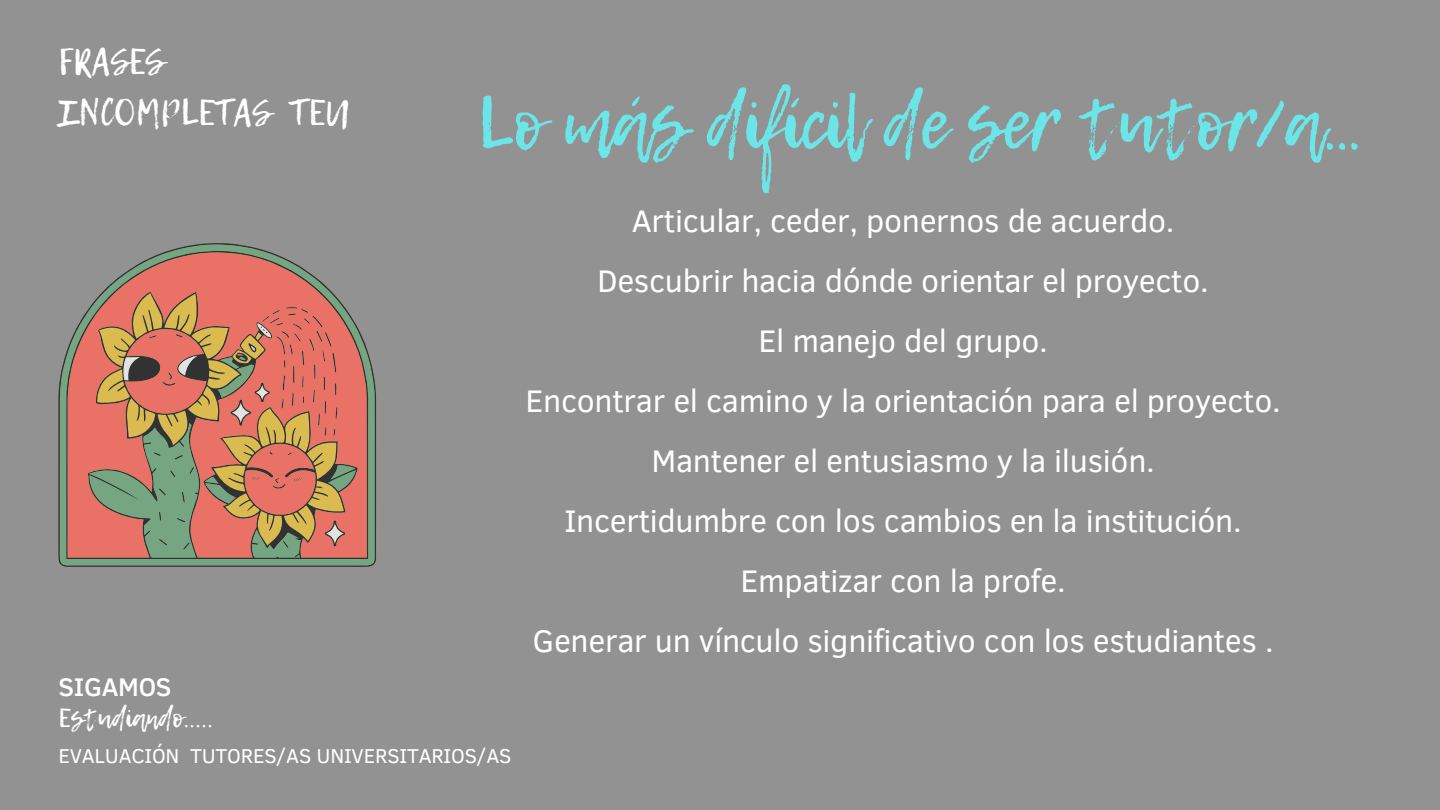
<style>
.page{position:relative;width:1440px;height:810px;background:#929292}
.page>*{position:absolute;margin:0;border:0;box-sizing:border-box;transform-origin:0 0}
.t1{font:72px "Lemon Tuesday";letter-spacing:-.01em;color:#6ce5e8}
.t2{font:36px/51px "Lemon Tuesday";letter-spacing:-.01em;color:#fff}
.t3{font:32px/60px "Clear Sans";letter-spacing:-.01em;color:#fff;text-align:center}
.t4{font:26.2px "Lemon Tuesday";letter-spacing:-.01em;color:#fff}
.t5{font:500 26.2px "Clear Sans";letter-spacing:-.01em;color:#fff}
.t6{font:20.6px "Clear Sans";letter-spacing:-.01em;color:#fff}
</style>
<div class="page">
<svg style="left:58px;top:243px;width:318px;height:324px"></svg>
<svg style="left:60px;top:245px;width:315px;height:320px"></svg>
<svg style="left:68px;top:252px;width:299px;height:306px;background:#c17e65"></svg>
<p class="t2" style="left:58px;top:36px;width:293px">FRASES<br>INCOMPLETAS TEU</p>
<p class="t5" style="left:58px;top:668px;width:115px">SIGAMOS</p>
<p class="t4" style="left:58px;top:698px;width:157px">Estudiando.....</p>
<h1 class="t1" style="left:478px;top:70px;width:888px">Lo más difícil de ser tutor/a…</h1>
<p class="t3" style="left:526px;top:189px;width:757px">Articular, ceder, ponernos de acuerdo.<br>Descubrir hacia dónde orientar el proyecto.<br>El manejo del grupo.<br>Encontrar el camino y la orientación para el proyecto.<br>Mantener el entusiasmo y la ilusión.<br>Incertidumbre con los cambios en la institución.<br>Empatizar con la profe.<br>Generar un vínculo significativo con los estudiantes .</p>
<p class="t6" style="left:58px;top:740px;width:455px">EVALUACIÓN TUTORES/AS UNIVERSITARIOS/AS</p>
</div>
